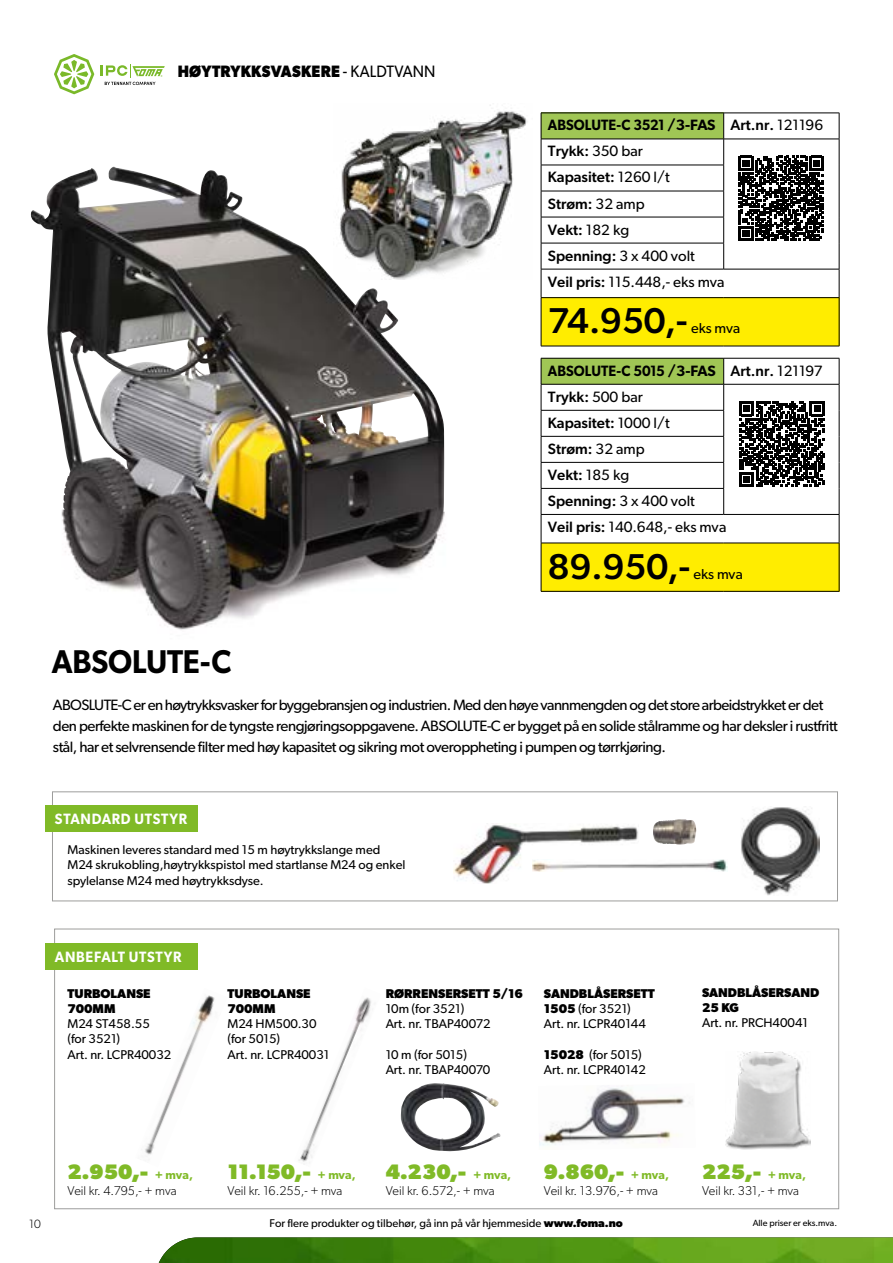
<style>
.page{position:relative;width:893px;height:1263px;background:#fff}
.page>*{position:absolute;margin:0;border:0;box-sizing:border-box;transform-origin:0 0}
.t1{font:500 36px "Gibson";color:#000}
.t2{font:600 33px "Gibson";letter-spacing:-.005em;color:#000;scale:.93 1}
.t3{font:800 21px "Gibson";color:#80ba27}
.t4{font:700 16.5px "Gibson";letter-spacing:.01em;color:#000;scale:.93 1}
.t5{font:15px/21px "Gibson";letter-spacing:-.03em;color:#000}
.t6{font:15px/26px "Gibson";color:#000}
.t7{font:600 15px "Gibson";letter-spacing:.045em;color:#fff;scale:.93 1}
.t8{font:14.4px "Gibson";color:#000}
.t9{font:12.75px/15.3px "Gibson";color:#000}
.t10{font:300 12.75px "Gibson";color:#000}
.t11{font:700 12.75px/15.3px "Gibson";color:#000}
.t12{font:300 12px "Gibson";color:#000}
.t13{font:11.25px "Gibson";color:#000}
.t14{font:9px "Gibson";color:#000}
.s1{font-weight:400}
.s2{font-weight:600}
.s3{font-weight:500}
.s4{font-weight:700}
.s5{font-weight:600;font-size:12px}
</style>
<div class="page">
<img style="left:159px;top:1237px;width:734px;height:26px">
<svg style="left:542px;top:114px;width:297px;height:183px"></svg>
<div style="left:541px;top:298px;width:298px;height:48px;background:#ffed00"></div>
<hr style="left:541px;top:113px;width:183px;height:1px;background:#000">
<hr style="left:724px;top:113px;width:115px;height:1px;background:#000">
<hr style="left:541px;top:139px;width:183px;height:1px;background:#000">
<hr style="left:724px;top:139px;width:115px;height:1px;background:#000">
<hr style="left:541px;top:165px;width:183px;height:1px;background:#000">
<hr style="left:541px;top:191px;width:183px;height:1px;background:#000">
<hr style="left:541px;top:217px;width:183px;height:1px;background:#000">
<hr style="left:541px;top:243px;width:183px;height:1px;background:#000">
<svg style="left:723px;top:113px;width:1px;height:156px"></svg>
<hr style="left:541px;top:269px;width:183px;height:1px;background:#000">
<svg style="left:541px;top:113px;width:1px;height:184px"></svg>
<hr style="left:724px;top:269px;width:115px;height:1px;background:#000">
<svg style="left:839px;top:113px;width:1px;height:184px"></svg>
<hr style="left:541px;top:297px;width:183px;height:1px;background:#000">
<hr style="left:541px;top:298px;width:1px;height:48px;background:#000">
<hr style="left:724px;top:297px;width:115px;height:1px;background:#000">
<hr style="left:839px;top:298px;width:1px;height:48px;background:#000">
<hr style="left:541px;top:346px;width:183px;height:1px;background:#000">
<hr style="left:724px;top:346px;width:115px;height:1px;background:#000">
<svg style="left:542px;top:359px;width:297px;height:184px"></svg>
<div style="left:541px;top:543px;width:298px;height:48px;background:#ffed00"></div>
<hr style="left:541px;top:358px;width:183px;height:1px;background:#000">
<hr style="left:724px;top:358px;width:115px;height:1px;background:#000">
<hr style="left:541px;top:384px;width:183px;height:1px;background:#000">
<hr style="left:724px;top:384px;width:115px;height:1px;background:#000">
<hr style="left:541px;top:410px;width:183px;height:1px;background:#000">
<hr style="left:541px;top:436px;width:183px;height:1px;background:#000">
<hr style="left:541px;top:462px;width:183px;height:1px;background:#000">
<hr style="left:541px;top:488px;width:183px;height:1px;background:#000">
<svg style="left:723px;top:358px;width:1px;height:156px"></svg>
<hr style="left:541px;top:514px;width:183px;height:1px;background:#000">
<svg style="left:541px;top:358px;width:1px;height:185px"></svg>
<hr style="left:724px;top:514px;width:115px;height:1px;background:#000">
<svg style="left:839px;top:358px;width:1px;height:185px"></svg>
<hr style="left:541px;top:543px;width:183px;height:1px;background:#000">
<hr style="left:541px;top:543px;width:1px;height:48px;background:#000">
<hr style="left:724px;top:543px;width:115px;height:1px;background:#000">
<hr style="left:839px;top:543px;width:1px;height:48px;background:#000">
<hr style="left:541px;top:591px;width:183px;height:1px;background:#000">
<hr style="left:724px;top:591px;width:115px;height:1px;background:#000">
<img style="left:30px;top:167px;width:415px;height:463px">
<div style="left:52px;top:792px;width:786px;height:109px;border:1px solid #9d9d9c"></div>
<div style="left:731px;top:398px;width:104px;height:98px;background:#fff"></div>
<svg style="left:739px;top:402px;width:85px;height:84px"></svg>
<div style="left:734px;top:152px;width:100px;height:98px;background:#fff"></div>
<svg style="left:738px;top:155px;width:84px;height:86px"></svg>
<svg style="left:739px;top:156px;width:85px;height:85px"></svg>
<img style="left:334px;top:105px;width:194px;height:174px">
<img style="left:454px;top:823px;width:184px;height:60px">
<img style="left:533px;top:859px;width:194px;height:12px">
<img style="left:653px;top:819px;width:43px;height:26px">
<img style="left:741px;top:807px;width:78px;height:88px">
<img style="left:401px;top:1083px;width:100px;height:68px">
<img style="left:298px;top:997px;width:73px;height:165px">
<img style="left:145px;top:995px;width:70px;height:160px">
<img style="left:539px;top:1088px;width:151px;height:58px">
<img style="left:725px;top:1051px;width:86px;height:99px">
<div style="left:45px;top:944px;width:153px;height:26px;background:#80ba27"></div>
<div style="left:45px;top:806px;width:153px;height:26px;background:#80ba27"></div>
<svg style="left:54px;top:54px;width:40px;height:40px"></svg>
<svg style="left:100px;top:64px;width:65px;height:21px"></svg>
<p class="t4" style="left:178px;top:61px;width:279px">HØYTRYKKSVASKERE <span class="s1">- KALDTVANN</span></p>
<h2 class="t2" style="left:52px;top:642px;width:194px">ABSOLUTE-C</h2>
<p class="t6" style="left:548px;top:112px;width:277px"><span class="s2">ABSOLUTE-C 3521 /3-FAS</span> <span class="s3">Art.nr.</span> 121196<br><span class="s3">Trykk:</span> 350 bar<br><span class="s3">Kapasitet:</span> 1260 l/t<br><span class="s3">Strøm:</span> 32 amp<br><span class="s3">Vekt:</span> 182 kg<br><span class="s3">Spenning:</span> 3 x 400 volt<br><span class="s3">Veil pris:</span> 115.448,- eks mva</p>
<h1 class="t1" style="left:548px;top:299px;width:141px">74.950,-</h1>
<p class="t8" style="left:691px;top:320px;width:51px">eks mva</p>
<p class="t6" style="left:548px;top:357px;width:276px"><span class="s2">ABSOLUTE-C 5015 /3-FAS</span> <span class="s3">Art.nr.</span> 121197<br><span class="s3">Trykk:</span> 500 bar<br><span class="s3">Kapasitet:</span> 1000 l/t<br><span class="s3">Strøm:</span> 32 amp<br><span class="s3">Vekt:</span> 185 kg<br><span class="s3">Spenning:</span> 3 x 400 volt<br><span class="s3">Veil pris:</span> 140.648,- eks mva</p>
<h1 class="t1" style="left:548px;top:544px;width:144px">89.950,-</h1>
<p class="t8" style="left:694px;top:565px;width:51px">eks mva</p>
<p class="t5" style="left:53px;top:694px;width:786px">ABOSLUTE-C er en høytrykksvasker for byggebransjen og industrien. Med den høye vannmengden og det store arbeidstrykket er det den perfekte maskinen for de tyngste rengjøringsoppgavene. ABSOLUTE-C er bygget på en solide stålramme og har deksler i rustfritt stål, har et selvrensende filter med høy kapasitet og sikring mot overoppheting i pumpen og tørrkjøring.</p>
<p class="t7" style="left:55px;top:810px;width:144px">STANDARD UTSTYR</p>
<p class="t9" style="left:67px;top:842px;width:339px">Maskinen leveres standard med 15 m høytrykkslange med<br>M24 skrukobling,høytrykkspistol med startlanse M24 og enkel spylelanse M24 med høytrykksdyse.</p>
<p class="t7" style="left:55px;top:947px;width:138px">ANBEFALT UTSTYR</p>
<p class="t11" style="left:67px;top:985px;width:85px">TURBOLANSE<br>700MM</p>
<p class="t9" style="left:67px;top:1016px;width:105px">M24 ST458.55 (for 3521)<br>Art. nr. LCPR40032</p>
<p class="t11" style="left:227px;top:985px;width:85px">TURBOLANSE<br>700MM</p>
<p class="t9" style="left:227px;top:1016px;width:103px">M24 HM500.30 (for 5015)<br>Art. nr. LCPR40031</p>
<p class="t11" style="left:386px;top:985px;width:139px">RØRRENSERSETT 5/16</p>
<p class="t9" style="left:386px;top:1000px;width:106px">10m (for 3521)<br>Art. nr. TBAP40072</p>
<p class="t9" style="left:386px;top:1046px;width:106px">10 m (for 5015)<br>Art. nr. TBAP40070</p>
<p class="t9" style="left:544px;top:985px;width:112px"><span class="s4">SANDBLÅSERSETT<br>1505</span> (for 3521)<br>Art. nr. LCPR40144</p>
<p class="t9" style="left:544px;top:1046px;width:103px"><span class="s4">15028</span> (for 5015)<br>Art. nr. LCPR40142</p>
<p class="t11" style="left:702px;top:984px;width:119px">SANDBLÅSERSAND<br>25 KG</p>
<p class="t9" style="left:702px;top:1015px;width:107px">Art. nr. PRCH40041</p>
<h3 class="t3" style="left:67px;top:1160px;width:127px">2.950,- <span class="s5">+ mva,</span></h3>
<p class="t10" style="left:67px;top:1183px;width:111px">Veil kr. 4.795,- + mva</p>
<h3 class="t3" style="left:227px;top:1160px;width:130px">11.150,- <span class="s5">+ mva,</span></h3>
<p class="t10" style="left:227px;top:1183px;width:116px">Veil kr. 16.255,- + mva</p>
<h3 class="t3" style="left:386px;top:1160px;width:127px">4.230,- <span class="s5">+ mva,</span></h3>
<p class="t10" style="left:386px;top:1183px;width:111px">Veil kr. 6.572,- + mva</p>
<h3 class="t3" style="left:544px;top:1160px;width:127px">9.860,- <span class="s5">+ mva,</span></h3>
<p class="t10" style="left:544px;top:1183px;width:116px">Veil kr. 13.976,- + mva</p>
<h3 class="t3" style="left:702px;top:1160px;width:105px">225,- <span class="s5">+ mva,</span></h3>
<p class="t10" style="left:702px;top:1183px;width:99px">Veil kr. 331,- + mva</p>
<p class="t12" style="left:29px;top:1216px;width:13px">10</p>
<p class="t13" style="left:270px;top:1217px;width:355px">For flere produkter og tilbehør, gå inn på vår hjemmeside <span class="s4">www.foma.no</span></p>
<p class="t14" style="left:753px;top:1217px;width:86px">Alle priser er eks.mva.</p>
</div>
